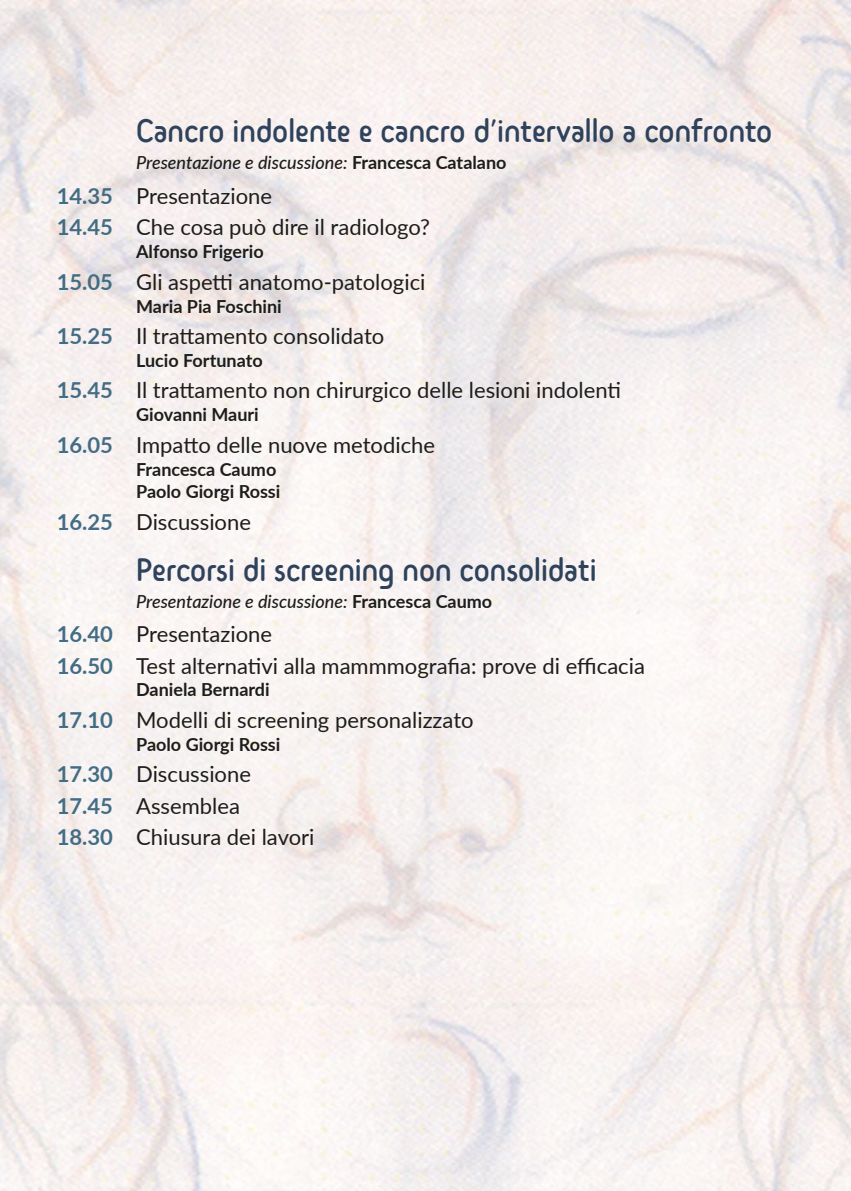
<style>
.page{position:relative;width:851px;height:1191px;background:#fff}
.page>*{position:absolute;margin:0;border:0;box-sizing:border-box;transform-origin:0 0}
.t1{font:600 32px "Sary Soft";color:#2e425c}
.t2{font:22px/31.6px "Lato";color:#1d1d1b}
.t3{font:700 18px/22.8px "Lato";color:#1d1d1b}
.t4{font:italic 500 18px "Lato";color:#1d1d1b}
.s1{font-weight:700;font-style:normal}
.s2{font-weight:700;color:#436c85}
</style>
<div class="page">
<h1 class="t1" style="left:136px;top:112px;width:637px">Cancro indolente e cancro d’intervallo a confronto</h1>
<p class="t4" style="left:136px;top:150px;width:372px">Presentazione e discussione: <span class="s1">Francesca Catalano</span></p>
<p class="t2" style="left:57px;top:179px;width:375px"><span class="s2">14.35</span> Presentazione<br><span class="s2">14.45</span> Che cosa può dire il radiologo?</p>
<p class="t3" style="left:136px;top:239px;width:129px">Alfonso Frigerio</p>
<p class="t2" style="left:57px;top:265px;width:370px"><span class="s2">15.05</span> Gli aspetti anatomo-patologici</p>
<p class="t3" style="left:136px;top:294px;width:147px">Maria Pia Foschini</p>
<p class="t2" style="left:57px;top:319px;width:329px"><span class="s2">15.25</span> Il trattamento consolidato</p>
<p class="t3" style="left:136px;top:348px;width:128px">Lucio Fortunato</p>
<p class="t2" style="left:57px;top:374px;width:565px"><span class="s2">15.45</span> Il trattamento non chirurgico delle lesioni indolenti</p>
<p class="t3" style="left:136px;top:402px;width:124px">Giovanni Mauri</p>
<p class="t2" style="left:57px;top:428px;width:380px"><span class="s2">16.05</span> Impatto delle nuove metodiche</p>
<p class="t3" style="left:136px;top:457px;width:146px">Francesca Caumo<br>Paolo Giorgi Rossi</p>
<p class="t2" style="left:57px;top:505px;width:196px"><span class="s2">16.25</span> Discussione</p>
<h1 class="t1" style="left:136px;top:550px;width:462px">Percorsi di screening non consolidati</h1>
<p class="t4" style="left:136px;top:588px;width:357px">Presentazione e discussione: <span class="s1">Francesca Caumo</span></p>
<p class="t2" style="left:57px;top:617px;width:589px"><span class="s2">16.40</span> Presentazione<br><span class="s2">16.50</span> Test alternativi alla mammmografia: prove di efficacia</p>
<p class="t3" style="left:136px;top:677px;width:135px">Daniela Bernardi</p>
<p class="t2" style="left:57px;top:703px;width:418px"><span class="s2">17.10</span> Modelli di screening personalizzato</p>
<p class="t3" style="left:136px;top:732px;width:146px">Paolo Giorgi Rossi</p>
<p class="t2" style="left:57px;top:757px;width:259px"><span class="s2">17.30</span> Discussione<br><span class="s2">17.45</span> Assemblea<br><span class="s2">18.30</span> Chiusura dei lavori</p>
</div>
